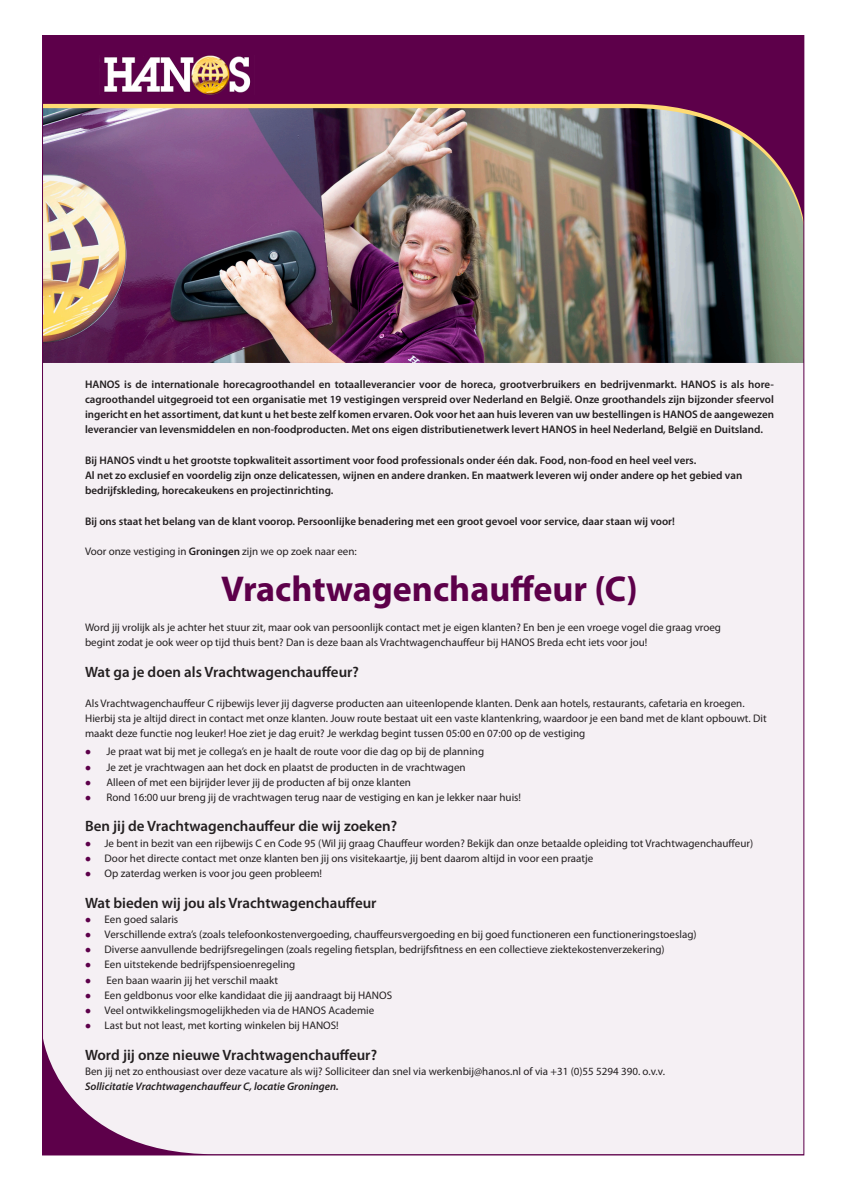
<style>
.page{position:relative;width:842px;height:1191px;background:#fff}
.page>*{position:absolute;margin:0;border:0;box-sizing:border-box;transform-origin:0 0}
.t1{font:700 36px "Myriad Pro";color:#5d004a}
.t2{font:600 15px "Myriad Pro";color:#231f20}
.t3{font:11px/15.2px "Myriad Pro";color:#231f20}
.t4{font:600 11px/15.2px "Myriad Pro";color:#231f20;text-align:justify}
.t5{font:italic 600 11px "Myriad Pro";color:#231f20}
.s1{font-weight:600}
.s2{color:#5d004a}
</style>
<div class="page">
<div style="left:36px;top:35px;width:770px;height:335px;background:#5d004a"></div>
<img style="left:99px;top:55px;width:152px;height:39px">
<div style="left:20px;top:17px;width:23px;height:1174px;background:#fff"></div>
<div style="left:804px;top:17px;width:22px;height:1174px;background:#fff"></div>
<img style="left:44px;top:108px;width:758px;height:255px">
<div style="left:44px;top:363px;width:758px;height:790px;background:#f5f0f4"></div>
<p class="t4" style="left:85px;top:376px;width:690px">HANOS is de internationale horecagroothandel en totaalleverancier voor de horeca, grootverbruikers en bedrijvenmarkt. HANOS is als hore&shy;cagroothandel uitgegroeid tot een organisatie met 19 vestigingen verspreid over Nederland en België. Onze groothandels zijn bijzonder sfeervol ingericht en het assortiment, dat kunt u het beste zelf komen ervaren. Ook voor het aan huis leveren van uw bestellingen is HANOS de aangewezen leverancier van levensmiddelen en non-foodproducten. Met ons eigen distributienetwerk levert HANOS in heel Nederland, België en Duitsland.</p>
<p class="t4" style="left:85px;top:452px;width:613px">Bij HANOS vindt u het grootste topkwaliteit assortiment voor food professionals onder één dak. Food, non-food en heel veel vers.</p>
<p class="t4" style="left:85px;top:467px;width:659px">Al net zo exclusief en voordelig zijn onze delicatessen, wijnen en andere dranken. En maatwerk leveren wij onder andere op het gebied van</p>
<p class="t4" style="left:85px;top:482px;width:250px">bedrijfskleding, horecakeukens en projectinrichting.</p>
<p class="t4" style="left:85px;top:513px;width:591px">Bij ons staat het belang van de klant voorop. Persoonlijke benadering met een groot gevoel voor service, daar staan wij voor!</p>
<p class="t3" style="left:85px;top:543px;width:273px">Voor onze vestiging in <span class="s1">Groningen</span> zijn we op zoek naar een:</p>
<p class="t1" style="left:221px;top:565px;width:418px">Vrachtwagenchauffeur (C)</p>
<p class="t3" style="left:85px;top:619px;width:638px">Word jij vrolijk als je achter het stuur zit, maar ook van persoonlijk contact met je eigen klanten? En ben je een vroege vogel die graag vroeg</p>
<p class="t3" style="left:85px;top:634px;width:564px">begint zodat je ook weer op tijd thuis bent? Dan is deze baan als Vrachtwagenchauffeur bij HANOS Breda echt iets voor jou!</p>
<p class="t2" style="left:85px;top:662px;width:275px">Wat ga je doen als Vrachtwagenchauffeur?</p>
<p class="t3" style="left:85px;top:695px;width:683px">Als Vrachtwagenchauffeur C rijbewijs lever jij dagverse producten aan uiteenlopende klanten. Denk aan hotels, restaurants, cafetaria en kroegen.<br>Hierbij sta je altijd direct in contact met onze klanten. Jouw route bestaat uit een vaste klantenkring, waardoor je een band met de klant opbouwt. Dit maakt deze functie nog leuker! Hoe ziet je dag eruit? Je werkdag begint tussen 05:00 en 07:00 op de vestiging</p>
<p class="t3" style="left:85px;top:744px;width:401px"><span class="s2">●</span> Je praat wat bij met je collega’s en je haalt de route voor die dag op bij de planning</p>
<p class="t3" style="left:85px;top:759px;width:382px"><span class="s2">●</span> Je zet je vrachtwagen aan het dock en plaatst de producten in de vrachtwagen</p>
<p class="t3" style="left:85px;top:774px;width:328px"><span class="s2">●</span> Alleen of met een bijrijder lever jij de producten af bij onze klanten</p>
<p class="t3" style="left:85px;top:789px;width:438px"><span class="s2">●</span> Rond 16:00 uur breng jij de vrachtwagen terug naar de vestiging en kan je lekker naar huis!</p>
<p class="t2" style="left:85px;top:817px;width:314px">Ben jij de Vrachtwagenchauffeur die wij zoeken?</p>
<p class="t3" style="left:85px;top:835px;width:670px"><span class="s2">●</span> Je bent in bezit van een rijbewijs C en Code 95 (Wil jij graag Chauffeur worden? Bekijk dan onze betaalde opleiding tot Vrachtwagenchauffeur)</p>
<p class="t3" style="left:85px;top:850px;width:510px"><span class="s2">●</span> Door het directe contact met onze klanten ben jij ons visitekaartje, jij bent daarom altijd in voor een praatje</p>
<p class="t3" style="left:85px;top:865px;width:239px"><span class="s2">●</span> Op zaterdag werken is voor jou geen probleem!</p>
<p class="t2" style="left:85px;top:893px;width:293px">Wat bieden wij jou als Vrachtwagenchauffeur</p>
<p class="t3" style="left:85px;top:911px;width:95px"><span class="s2">●</span> Een goed salaris</p>
<p class="t3" style="left:85px;top:926px;width:613px"><span class="s2">●</span> Verschillende extra’s (zoals telefoonkostenvergoeding, chauffeursvergoeding en bij goed functioneren een functioneringstoeslag)</p>
<p class="t3" style="left:85px;top:941px;width:581px"><span class="s2">●</span> Diverse aanvullende bedrijfsregelingen (zoals regeling fietsplan, bedrijfsfitness en een collectieve ziektekostenverzekering)</p>
<p class="t3" style="left:85px;top:956px;width:212px"><span class="s2">●</span> Een uitstekende bedrijfspensioenregeling</p>
<p class="t3" style="left:85px;top:972px;width:194px"><span class="s2">●</span> Een baan waarin jij het verschil maakt</p>
<p class="t3" style="left:85px;top:987px;width:309px"><span class="s2">●</span> Een geldbonus voor elke kandidaat die jij aandraagt bij HANOS</p>
<p class="t3" style="left:85px;top:1002px;width:291px"><span class="s2">●</span> Veel ontwikkelingsmogelijkheden via de HANOS Academie</p>
<p class="t3" style="left:85px;top:1017px;width:255px"><span class="s2">●</span> Last but not least, met korting winkelen bij HANOS!</p>
<p class="t2" style="left:85px;top:1045px;width:294px">Word jij onze nieuwe Vrachtwagenchauffeur?</p>
<p class="t3" style="left:85px;top:1063px;width:581px">Ben jij net zo enthousiast over deze vacature als wij? Solliciteer dan snel via werkenbij@hanos.nl of via +31 (0)55 5294 390. o.v.v.</p>
<p class="t5" style="left:85px;top:1079px;width:255px">Sollicitatie Vrachtwagenchauffeur C, locatie Groningen.</p>
</div>
